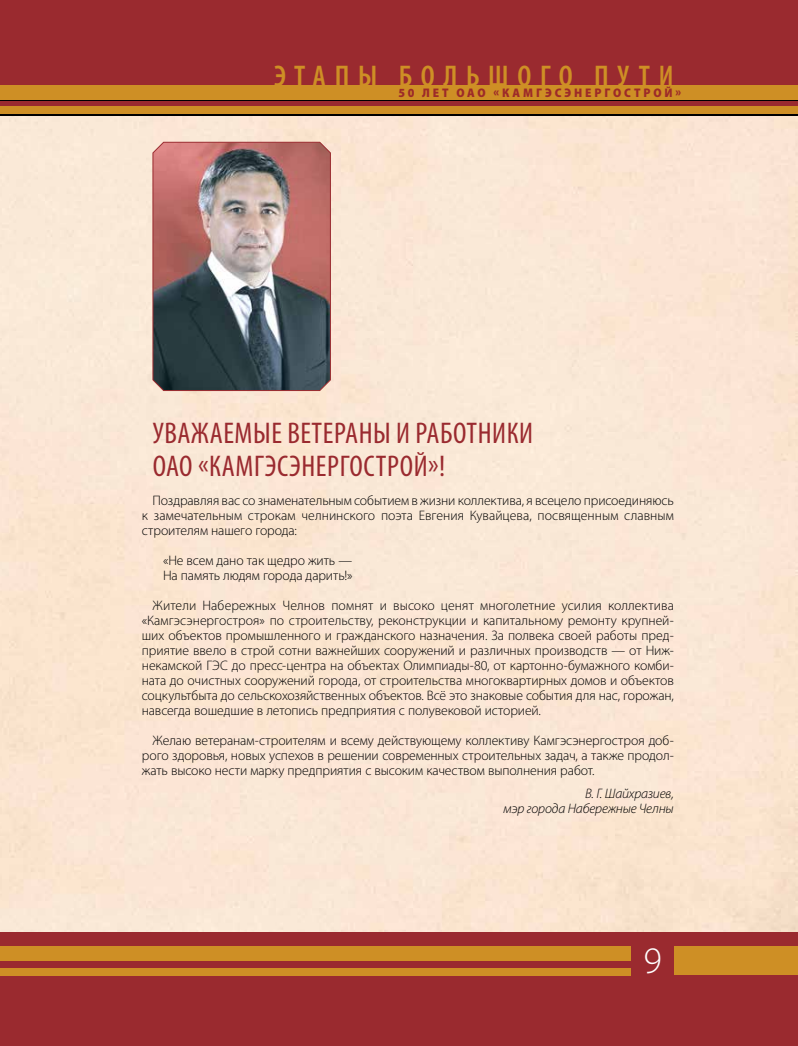
<style>
.page{position:relative;width:798px;height:1046px;background:#fff}
.page>*{position:absolute;margin:0;border:0;box-sizing:border-box;transform-origin:0 0}
.t1{font:300 37.5px "Myriad Pro";color:#fff}
.t2{font:condensed 30px/32.5px "Myriad Pro";letter-spacing:.02em;color:#9a2a2f}
.t3{font:600 condensed 30px "Myriad Pro";letter-spacing:.29em;color:#ce8f25}
.t4{font:300 13.75px/15px "Myriad Pro";letter-spacing:-.005em;color:#000;text-align:justify}
.t5{font:italic 300 13.75px/15px "Myriad Pro";letter-spacing:-.015em;color:#000;text-align:right}
.t6{font:900 semi-condensed 12.5px "Myriad Pro";letter-spacing:.23em;color:#9d2b29}
</style>
<div class="page">
<div style="left:0;top:115px;width:797px;height:817px;background:#fae6d5"></div>
<div style="left:0;top:932px;width:797px;height:113px;background:#9a2a2f"></div>
<div style="left:0;top:0;width:797px;height:113px;background:#9a2a2f"></div>
<div style="left:0;top:87px;width:797px;height:14px;background:#ce8f25"></div>
<div style="left:0;top:108px;width:797px;height:7px;background:#ce8f25"></div>
<div style="left:673px;top:946px;width:124px;height:28px;background:#ce8f25"></div>
<div style="left:0;top:946px;width:673px;height:14px;background:#ce8f25"></div>
<div style="left:0;top:967px;width:673px;height:7px;background:#ce8f25"></div>
<div style="left:0;top:85px;width:797px;height:14px;background:#ce8f25"></div>
<div style="left:0;top:106px;width:797px;height:7px;background:#ce8f25"></div>
<div style="left:631px;top:944px;width:42px;height:32px;background:#9a2a2f"></div>
<img style="left:152px;top:141px;width:179px;height:250px">
<h2 class="t3" style="left:274px;top:60px;width:401px">ЭТАПЫ БОЛЬШОГО ПУТИ</h2>
<p class="t6" style="left:398px;top:86px;width:284px">50 ЛЕТ ОАО «КАМГЭСЭНЕРГОСТРОЙ»</p>
<h2 class="t2" style="left:153px;top:417px;width:381px">УВАЖАЕМЫЕ ВЕТЕРАНЫ И РАБОТНИКИ<br>ОАО «КАМГЭСЭНЕРГОСТРОЙ»!</h2>
<p class="t4" style="left:142px;top:493px;width:533px;text-indent:11px">Поздравляя вас со знаменательным событием в жизни коллектива, я всецело присоединяюсь к замечательным строкам челнинского поэта Евгения Кувайцева, посвященным славным строителям нашего города:</p>
<p class="t4" style="left:163px;top:553px;width:191px">«Не всем дано так щедро жить —<br>На память людям города дарить!»</p>
<p class="t4" style="left:142px;top:598px;width:533px;text-indent:11px">Жители Набережных Челнов помнят и высоко ценят многолетние усилия коллектива «Камгэсэнергостроя» по строительству, реконструкции и капитальному ремонту крупней&shy;ших объектов промышленного и гражданского назначения. За полвека своей работы пред&shy;приятие ввело в строй сотни важнейших сооружений и различных производств — от Ниж&shy;некамской ГЭС до пресс-центра на объектах Олимпиады-80, от картонно-бумажного комби&shy;ната до очистных сооружений города, от строительства многоквартирных домов и объектов соцкультбыта до сельскохозяйственных объектов. Всё это знаковые события для нас, горожан, навсегда вошедшие в летопись предприятия с полувековой историей.</p>
<p class="t4" style="left:142px;top:733px;width:533px;text-indent:11px">Желаю ветеранам-строителям и всему действующему коллективу Камгэсэнергостроя доб&shy;рого здоровья, новых успехов в решении современных строительных задач, а также продол&shy;жать высоко нести марку предприятия с высоким качеством выполнения работ.</p>
<p class="t5" style="left:503px;top:786px;width:172px">В. Г. Шайхразиев,<br>мэр города Набережные Челны</p>
<h1 class="t1" style="left:643px;top:939px;width:20px">9</h1>
</div>
